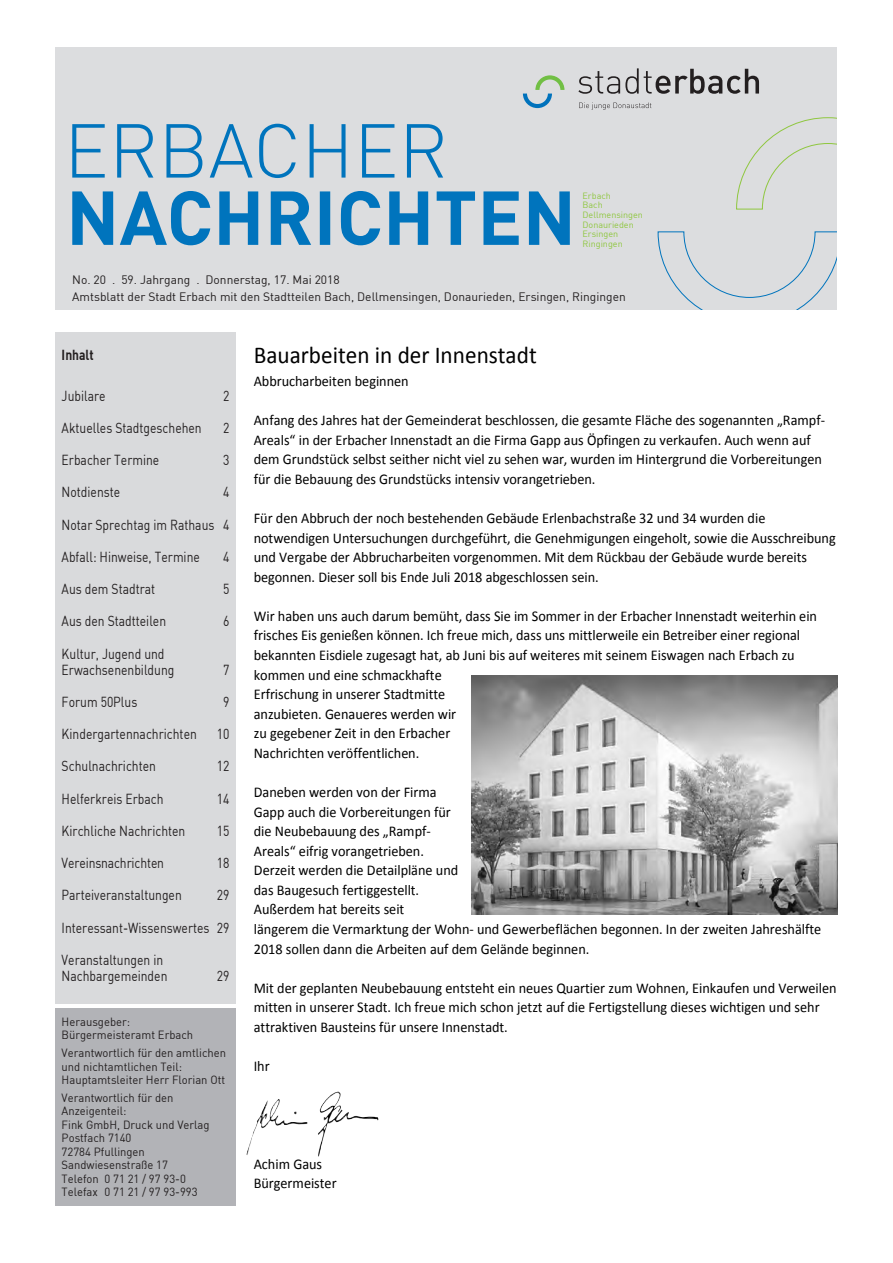
<style>
.page{position:relative;width:893px;height:1263px;background:#fff}
.page>*{position:absolute;margin:0;border:0;box-sizing:border-box;transform-origin:0 0}
.t1{font:24.3px "Calibri";color:#000;scale:.96 1}
.t2{font:14.85px/19.5px "Calibri";color:#000;scale:.96 1}
.t3{font:14.25px/16.2px "DIN";color:#231f20;scale:.85 1}
.t4{font:700 14.25px "DIN";color:#231f20;scale:.85 1}
.t5{font:12px/16.6px "DIN";color:#231f20}
.t6{font:11.7px/13.5px "DIN";color:#231f20;scale:.96 1}
.t7{font:8.85px/9.6px "DIN";color:#8fc73f}
</style>
<div class="page">
<div style="left:55px;top:47px;width:783px;height:263px;background:#dcdddf"></div>
<svg style="left:523px;top:75px;width:41px;height:33px"></svg>
<svg style="left:579px;top:103px;width:72px;height:7px"></svg>
<svg style="left:578px;top:68px;width:181px;height:26px"></svg>
<svg style="left:72px;top:191px;width:498px;height:54px"></svg>
<svg style="left:72px;top:124px;width:371px;height:54px"></svg>
<svg style="left:657px;top:231px;width:181px;height:79px"></svg>
<svg style="left:736px;top:117px;width:102px;height:93px"></svg>
<div style="left:55px;top:1008px;width:181px;height:197px;background:#b2b3b7"></div>
<div style="left:55px;top:332px;width:181px;height:671px;background:#d9dadc"></div>
<img style="left:472px;top:676px;width:366px;height:238px">
<img style="left:318px;top:1105px;width:60px;height:51px">
<p class="t7" style="left:583px;top:191px;width:62px">Erbach<br>Bach<br>Dellmensingen<br>Donaurieden<br>Ersingen<br>Ringingen</p>
<p class="t5" style="left:72px;top:271px;width:555px">No. 20 . 59. Jahrgang . Donnerstag, 17. Mai 2018<br>Amtsblatt der Stadt Erbach mit den Stadtteilen Bach, Dellmensingen, Donaurieden, Ersingen, Ringingen</p>
<p class="t4" style="left:62px;top:345px;width:39px">Inhalt</p>
<p class="t3" style="left:62px;top:387px;width:53px">Jubilare</p>
<p class="t3" style="left:223px;top:387px;width:9px">2</p>
<p class="t3" style="left:62px;top:419px;width:166px">Aktuelles Stadtgeschehen</p>
<p class="t3" style="left:223px;top:419px;width:9px">2</p>
<p class="t3" style="left:62px;top:451px;width:116px">Erbacher Termine</p>
<p class="t3" style="left:223px;top:451px;width:9px">3</p>
<p class="t3" style="left:62px;top:484px;width:70px">Notdienste</p>
<p class="t3" style="left:223px;top:484px;width:9px">4</p>
<p class="t3" style="left:62px;top:516px;width:199px">Notar Sprechtag im Rathaus 4</p>
<p class="t3" style="left:62px;top:548px;width:164px">Abfall: Hinweise, Termine</p>
<p class="t3" style="left:223px;top:548px;width:9px">4</p>
<p class="t3" style="left:62px;top:580px;width:112px">Aus dem Stadtrat</p>
<p class="t3" style="left:223px;top:580px;width:9px">5</p>
<p class="t3" style="left:62px;top:613px;width:124px">Aus den Stadtteilen</p>
<p class="t3" style="left:223px;top:613px;width:9px">6</p>
<p class="t3" style="left:62px;top:645px;width:134px">Kultur, Jugend und<br>Erwachsenenbildung</p>
<p class="t3" style="left:223px;top:661px;width:9px">7</p>
<p class="t3" style="left:62px;top:693px;width:91px">Forum 50Plus</p>
<p class="t3" style="left:223px;top:693px;width:9px">9</p>
<p class="t3" style="left:62px;top:726px;width:161px">Kindergartennachrichten</p>
<p class="t3" style="left:217px;top:726px;width:16px">10</p>
<p class="t3" style="left:62px;top:758px;width:112px">Schulnachrichten</p>
<p class="t3" style="left:217px;top:758px;width:16px">12</p>
<p class="t3" style="left:62px;top:790px;width:121px">Helferkreis Erbach</p>
<p class="t3" style="left:217px;top:790px;width:16px">14</p>
<p class="t3" style="left:62px;top:822px;width:147px">Kirchliche Nachrichten</p>
<p class="t3" style="left:217px;top:822px;width:16px">15</p>
<p class="t3" style="left:62px;top:855px;width:122px">Vereinsnachrichten</p>
<p class="t3" style="left:217px;top:855px;width:16px">18</p>
<p class="t3" style="left:62px;top:887px;width:143px">Parteiveranstaltungen</p>
<p class="t3" style="left:217px;top:887px;width:16px">29</p>
<p class="t3" style="left:62px;top:919px;width:199px">Interessant-Wissenswertes 29</p>
<p class="t3" style="left:62px;top:951px;width:126px">Veranstaltungen in<br>Nachbargemeinden</p>
<p class="t3" style="left:217px;top:967px;width:16px">29</p>
<p class="t6" style="left:62px;top:1015px;width:139px">Herausgeber:<br>Bürgermeisteramt Erbach</p>
<p class="t6" style="left:62px;top:1046px;width:173px">Verantwortlich für den amtlichen und nichtamtlichen Teil:<br>Hauptamtsleiter Herr Florian Ott</p>
<p class="t6" style="left:62px;top:1091px;width:156px">Verantwortlich für den<br>Anzeigenteil:<br>Fink GmbH, Druck und Verlag<br>Postfach 7140<br>72784 Pfullingen<br>Sandwiesenstraße 17<br>Telefon 0 71 21 / 97 93-0<br>Telefax 0 71 21 / 97 93-993</p>
<h1 class="t1" style="left:254px;top:340px;width:296px">Bauarbeiten in der Innenstadt</h1>
<p class="t2" style="left:254px;top:371px;width:163px">Abbrucharbeiten beginnen</p>
<p class="t2" style="left:254px;top:411px;width:597px">Anfang des Jahres hat der Gemeinderat beschlossen, die gesamte Fläche des sogenannten „Rampf-Areals“ in der Erbacher Innenstadt an die Firma Gapp aus Öpfingen zu verkaufen. Auch wenn auf dem Grundstück selbst seither nicht viel zu sehen war, wurden im Hintergrund die Vorbereitungen für die Bebauung des Grundstücks intensiv vorangetrieben.</p>
<p class="t2" style="left:254px;top:508px;width:608px">Für den Abbruch der noch bestehenden Gebäude Erlenbachstraße 32 und 34 wurden die notwendigen Untersuchungen durchgeführt, die Genehmigungen eingeholt, sowie die Ausschreibung und Vergabe der Abbrucharbeiten vorgenommen. Mit dem Rückbau der Gebäude wurde bereits begonnen. Dieser soll bis Ende Juli 2018 abgeschlossen sein.</p>
<p class="t2" style="left:254px;top:606px;width:588px">Wir haben uns auch darum bemüht, dass Sie im Sommer in der Erbacher Innenstadt weiterhin ein frisches Eis genießen können. Ich freue mich, dass uns mittlerweile ein Betreiber einer regional bekannten Eisdiele zugesagt hat, ab Juni bis auf weiteres mit seinem Eiswagen nach Erbach zu kommen und eine schmackhafte<br>Erfrischung in unserer Stadtmitte<br>anzubieten. Genaueres werden wir<br>zu gegebener Zeit in den Erbacher<br>Nachrichten veröffentlichen.</p>
<p class="t2" style="left:254px;top:782px;width:592px">Daneben werden von der Firma<br>Gapp auch die Vorbereitungen für<br>die Neubebauung des „Rampf-<br>Areals“ eifrig vorangetrieben.<br>Derzeit werden die Detailpläne und<br>das Baugesuch fertiggestellt.<br>Außerdem hat bereits seit<br>längerem die Vermarktung der Wohn- und Gewerbeflächen begonnen. In der zweiten Jahreshälfte 2018 sollen dann die Arbeiten auf dem Gelände beginnen.</p>
<p class="t2" style="left:254px;top:978px;width:609px">Mit der geplanten Neubebauung entsteht ein neues Quartier zum Wohnen, Einkaufen und Verweilen mitten in unserer Stadt. Ich freue mich schon jetzt auf die Fertigstellung dieses wichtigen und sehr attraktiven Bausteins für unsere Innenstadt.</p>
<p class="t2" style="left:254px;top:1056px;width:18px">Ihr</p>
<p class="t2" style="left:254px;top:1154px;width:88px">Achim Gaus<br>Bürgermeister</p>
</div>
